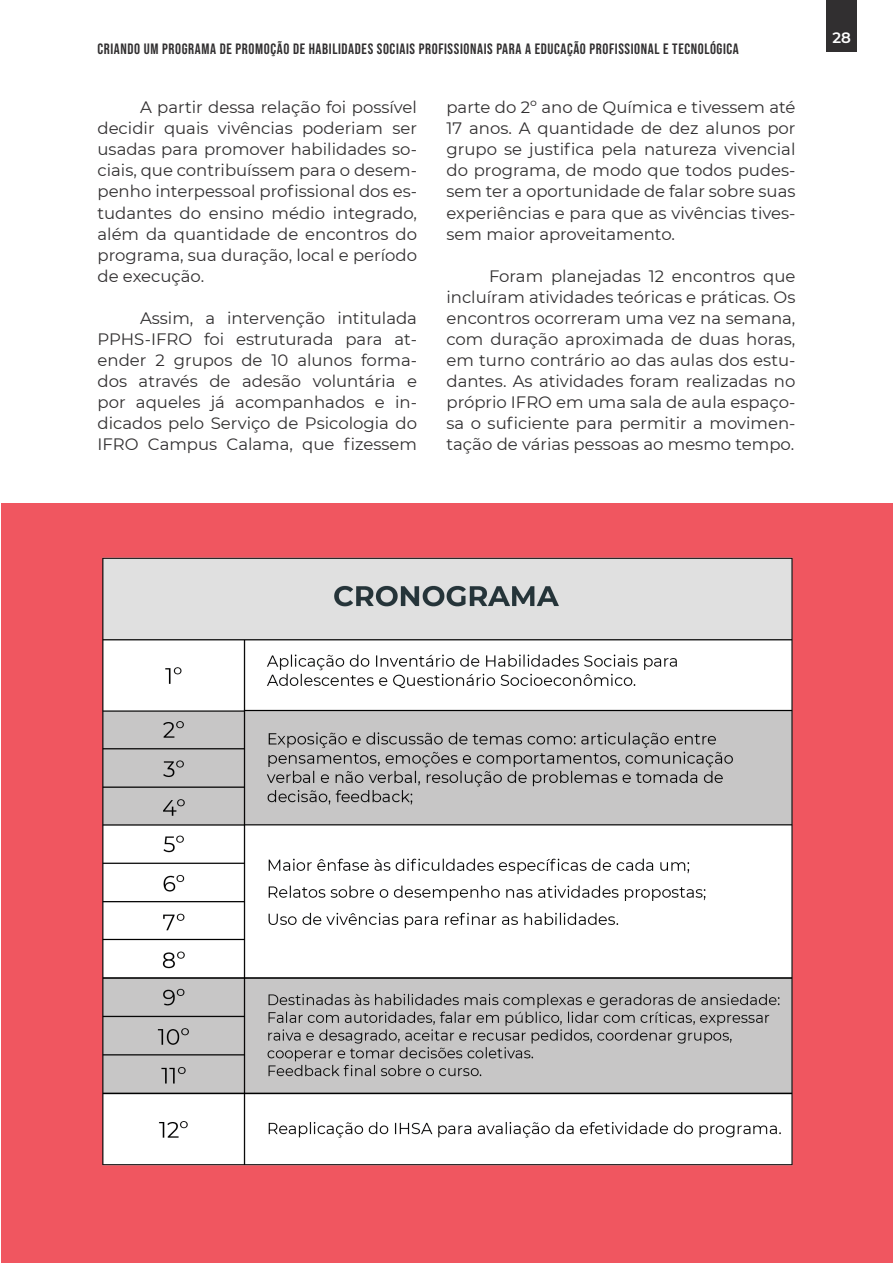
<style>
.page{position:relative;width:893px;height:1263px;background:#fff}
.page>*{position:absolute;margin:0;border:0;box-sizing:border-box;transform-origin:0 0}
.Left_Justify{font:16.5px/21px "Montserrat";color:#312f30;text-align:justify}
.t1{font:15px "Bebas Neue";letter-spacing:.04em;color:#312f30}
.t2{font:600 15px "Montserrat";color:#fff}
</style>
<div class="page">
<div style="left:827px;top:0;width:30px;height:52px;background:#312f30"></div>
<div style="left:2px;top:504px;width:891px;height:759px;background:#f05660"></div>
<img style="left:102px;top:557px;width:691px;height:609px">
<p class="t1" style="left:98px;top:41px;width:643px">CRIANDO UM PROGRAMA DE PROMOÇÃO DE HABILIDADES SOCIAIS PROFISSIONAIS PARA A EDUCAÇÃO PROFISSIONAL E TECNOLÓGICA</p>
<p class="Left_Justify" style="left:98px;top:97px;width:321px;text-indent:43px">A partir dessa relação foi possível decidir quais vivências poderiam ser usadas para promover habilidades so&shy;ciais, que contribuíssem para o desem&shy;penho interpessoal profissional dos es&shy;tudantes do ensino médio integrado, além da quantidade de encontros do programa, sua duração, local e período de execução.</p>
<p class="Left_Justify" style="left:98px;top:307px;width:321px;text-indent:43px">Assim, a intervenção intitulada PPHS-IFRO foi estruturada para at&shy;ender 2 grupos de 10 alunos forma&shy;dos através de adesão voluntária e por aqueles já acompanhados e in&shy;dicados pelo Serviço de Psicologia do IFRO Campus Calama, que fizessem</p>
<p class="Left_Justify" style="left:446px;top:97px;width:350px">parte do 2º ano de Química e tivessem até 17 anos. A quantidade de dez alunos por grupo se justifica pela natureza vivencial do programa, de modo que todos pudes&shy;sem ter a oportunidade de falar sobre suas experiências e para que as vivências tives&shy;sem maior aproveitamento.</p>
<p class="Left_Justify" style="left:446px;top:265px;width:350px;text-indent:43px">Foram planejadas 12 encontros que incluíram atividades teóricas e práticas. Os encontros ocorreram uma vez na semana, com duração aproximada de duas horas, em turno contrário ao das aulas dos estu&shy;dantes. As atividades foram realizadas no próprio IFRO em uma sala de aula espaço&shy;sa o suficiente para permitir a movimen&shy;tação de várias pessoas ao mesmo tempo.</p>
<p class="t2" style="left:832px;top:27px;width:20px">28</p>
</div>
